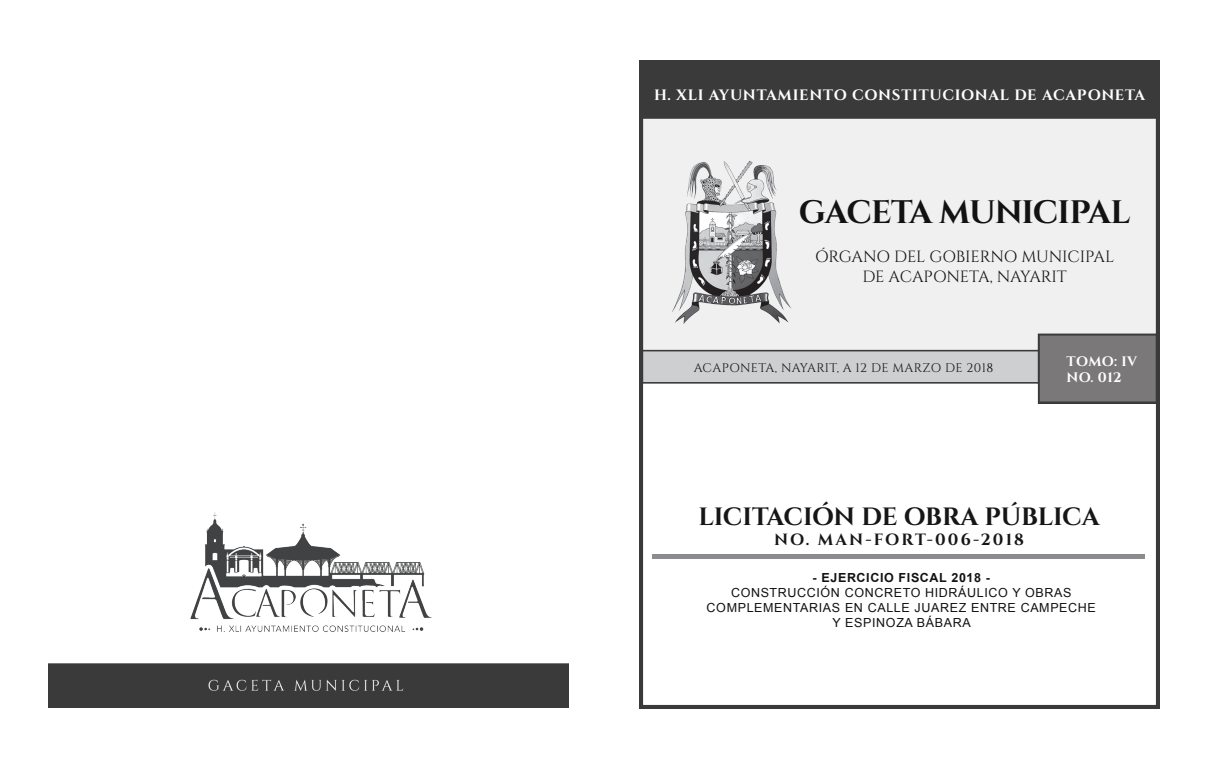
<style>
.page{position:relative;width:1209px;height:769px;background:#fff}
.page>*{position:absolute;margin:0;border:0;box-sizing:border-box;transform-origin:0 0}
.t1{font:700 32.5px "Cinzel";letter-spacing:-.035em;color:#121212}
.t2{font:700 25px "Cinzel";letter-spacing:-.01em;color:#161616}
.t3{font:16.25px/19.5px "Cinzel";letter-spacing:-.015em;color:#121212;text-align:center}
.t4{font:700 16.25px "Cinzel";letter-spacing:.13em;color:#161616}
.t5{font:700 15px "Cinzel";letter-spacing:.05em;color:#fff}
.t6{font:700 13.75px/16.5px "Cinzel";letter-spacing:.02em;color:#fff}
.t7{font:12.5px/15px "Arial";letter-spacing:.05em;color:#121212;text-align:center}
.t8{font:12.5px "Cinzel";letter-spacing:.03em;color:#131313}
.t9{font:700 12.5px "Arial";letter-spacing:.05em;color:#121212}
</style>
<div class="page">
<img style="left:49px;top:512px;width:519px;height:196px">
<img style="left:640px;top:60px;width:519px;height:649px">
<hr style="left:652px;top:554px;width:492px;height:4px;background:#8a8c8f">
<p class="t5" style="left:654px;top:86px;width:492px">H. XLI AYUNTAMIENTO CONSTITUCIONAL DE ACAPONETA</p>
<h1 class="t1" style="left:798px;top:192px;width:333px">GACETA MUNICIPAL</h1>
<h3 class="t3" style="left:815px;top:247px;width:300px">ÓRGANO DEL GOBIERNO MUNICIPAL<br>DE ACAPONETA, NAYARIT</h3>
<p class="t8" style="left:693px;top:360px;width:301px">ACAPONETA, NAYARIT, A 12 DE MARZO DE 2018</p>
<p class="t6" style="left:1066px;top:353px;width:72px">TOMO: IV<br>NO. 012</p>
<h2 class="t2" style="left:698px;top:502px;width:402px">LICITACIÓN DE OBRA PÚBLICA</h2>
<h3 class="t4" style="left:774px;top:529px;width:251px">NO. MAN-FORT-006-2018</h3>
<p class="t9" style="left:812px;top:569px;width:179px">- EJERCICIO FISCAL 2018 -</p>
<p class="t7" style="left:706px;top:585px;width:391px">CONSTRUCCIÓN CONCRETO HIDRÁULICO Y OBRAS<br>COMPLEMENTARIAS EN CALLE JUAREZ ENTRE CAMPECHE<br>Y ESPINOZA BÁBARA</p>
</div>
